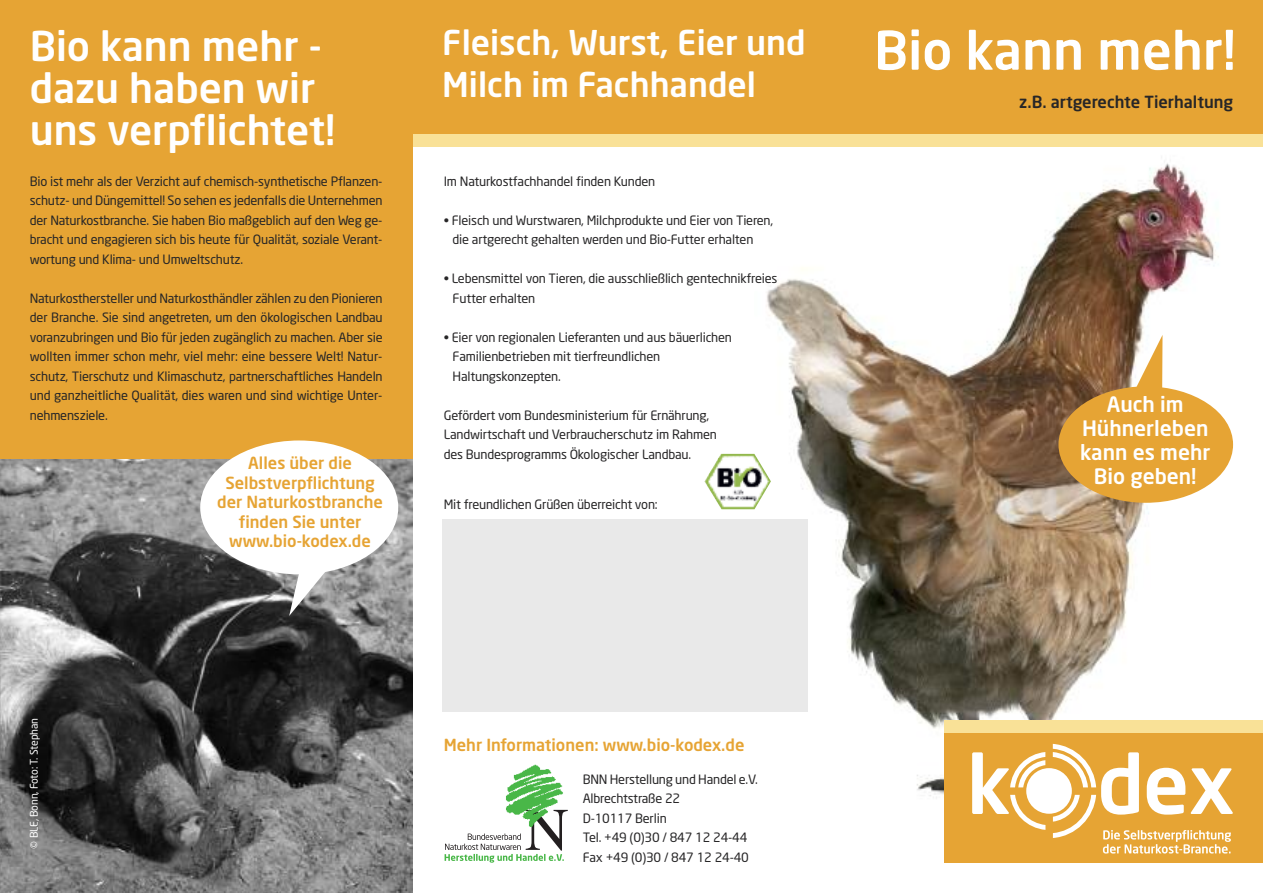
<style>
.page{position:relative;width:1263px;height:893px;background:#fff}
.page>*{position:absolute;margin:0;border:0;box-sizing:border-box;transform-origin:0 0}
.t1{font:500 52.5px "Neo Sans";color:#fff}
.t2{font:500 40.5px/42px "Neo Sans";color:#fff}
.t3{font:500 33.75px/42px "Neo Sans";color:#fff}
.t4{font:500 21px/24px "Neo Sans";color:#fff;text-align:center}
.t5{font:500 16.5px/19.5px "Neo Sans";color:#e6a434;text-align:center}
.t6{font:500 16.5px "Neo Sans";color:#272627}
.t7{font:12.75px/19.5px "Neo Sans";letter-spacing:-.015em;color:#272627}
.t8{font:10.5px "Neo Sans";letter-spacing:-.015em;color:#fff}
.s1{color:#fff}
</style>
<div class="page">
<img style="left:755px;top:163px;width:479px;height:635px">
<div style="left:1058px;top:386px;width:175px;height:117px;background:#e6a434;border-radius:50%"></div>
<svg style="left:1133px;top:335px;width:29px;height:52px"></svg>
<div style="left:0;top:0;width:1263px;height:147px;background:#e6a434"></div>
<div style="left:0;top:134px;width:1263px;height:13px;background:#f9e197"></div>
<svg style="left:445px;top:831px;width:119px;height:32px"></svg>
<img style="left:506px;top:764px;width:61px;height:67px">
<div style="left:0;top:0;width:412px;height:893px;background:#e6a434"></div>
<img style="left:0;top:459px;width:412px;height:434px">
<div style="left:200px;top:440px;width:198px;height:134px;background:#fff;border-radius:50%"></div>
<svg style="left:289px;top:571px;width:42px;height:45px;background:#a8a8a8"></svg>
<div style="left:944px;top:732px;width:319px;height:131px;background:#e6a434"></div>
<div style="left:1026px;top:768px;width:46px;height:46px;background:#fff;border-radius:50%"></div>
<svg style="left:972px;top:752px;width:73px;height:78px"></svg>
<svg style="left:1053px;top:744px;width:180px;height:109px"></svg>
<div style="left:944px;top:720px;width:319px;height:13px;background:#f9e197"></div>
<img style="left:704px;top:454px;width:67px;height:55px">
<div style="left:442px;top:519px;width:366px;height:192px;background:#e9e9e9"></div>
<h2 class="t2" style="left:30px;top:28px;width:307px">Bio kann mehr - dazu haben wir uns verpflichtet!</h2>
<p class="t7" style="left:30px;top:173px;width:354px;text-align:justify">Bio ist mehr als der Verzicht auf chemisch-synthetische Pflanzen&shy;schutz- und Düngemittel! So sehen es jedenfalls die Unternehmen der Naturkostbranche. Sie haben Bio maßgeblich auf den Weg ge&shy;bracht und engagieren sich bis heute für Qualität, soziale Verant&shy;wortung und Klima- und Umweltschutz.</p>
<p class="t7" style="left:30px;top:290px;width:354px;text-align:justify">Naturkosthersteller und Naturkosthändler zählen zu den Pionieren der Branche. Sie sind angetreten, um den ökologischen Landbau voranzubringen und Bio für jeden zugänglich zu machen. Aber sie wollten immer schon mehr, viel mehr: eine bessere Welt! Natur&shy;schutz, Tierschutz und Klimaschutz, partnerschaftliches Handeln und ganzheitliche Qualität, dies waren und sind wichtige Unter&shy;nehmensziele.</p>
<p class="t5" style="left:217px;top:455px;width:167px">Alles über die<br>Selbstverpflichtung der Naturkostbranche finden Sie unter www.bio-kodex.de</p>
<h3 class="t3" style="left:442px;top:25px;width:365px">Fleisch, Wurst, Eier und<br>Milch im Fachhandel</h3>
<p class="t7" style="left:444px;top:173px;width:216px">Im Naturkostfachhandel finden Kunden<span class="s1">:</span></p>
<p class="t7" style="left:453px;top:212px;width:322px;text-indent:-9px">• Fleisch und Wurstwaren, Milchprodukte und Eier von Tieren, die artgerecht gehalten werden und Bio-Futter erhalten</p>
<p class="t7" style="left:453px;top:270px;width:326px;text-indent:-9px">• Lebensmittel von Tieren, die ausschließlich gentechnikfreies<br>Futter erhalten</p>
<p class="t7" style="left:453px;top:329px;width:281px;text-indent:-9px">• Eier von regionalen Lieferanten und aus bäuerlichen<br>Familienbetrieben mit tierfreundlichen<br>Haltungskonzepten.</p>
<p class="t7" style="left:444px;top:407px;width:275px">Gefördert vom Bundesministerium für Ernährung,<br>Landwirtschaft und Verbraucherschutz im Rahmen des Bundesprogramms Ökologischer Landbau.</p>
<p class="t7" style="left:444px;top:496px;width:215px">Mit freundlichen Grüßen überreicht von:</p>
<p class="t8" style="left:30px;top:848px;width:132px;rotate:-90deg">© BLE, Bonn, Foto: T. Stephan</p>
<p class="t5" style="left:444px;top:737px;width:302px">Mehr Informationen: www.bio-kodex.de</p>
<p class="t7" style="left:583px;top:770px;width:177px">BNN Herstellung und Handel e.V.<br>Albrechtstraße 22<br>D-10117 Berlin<br>Tel. +49 (0)30 / 847 12 24-44<br>Fax +49 (0)30 / 847 12 24-40</p>
<h1 class="t1" style="left:874px;top:30px;width:363px">Bio kann mehr!</h1>
<p class="t6" style="left:1019px;top:95px;width:215px">z.B. artgerechte Tierhaltung</p>
<h3 class="t4" style="left:1080px;top:394px;width:132px">Auch im<br>Hühnerleben kann es mehr<br>Bio geben!</h3>
</div>
